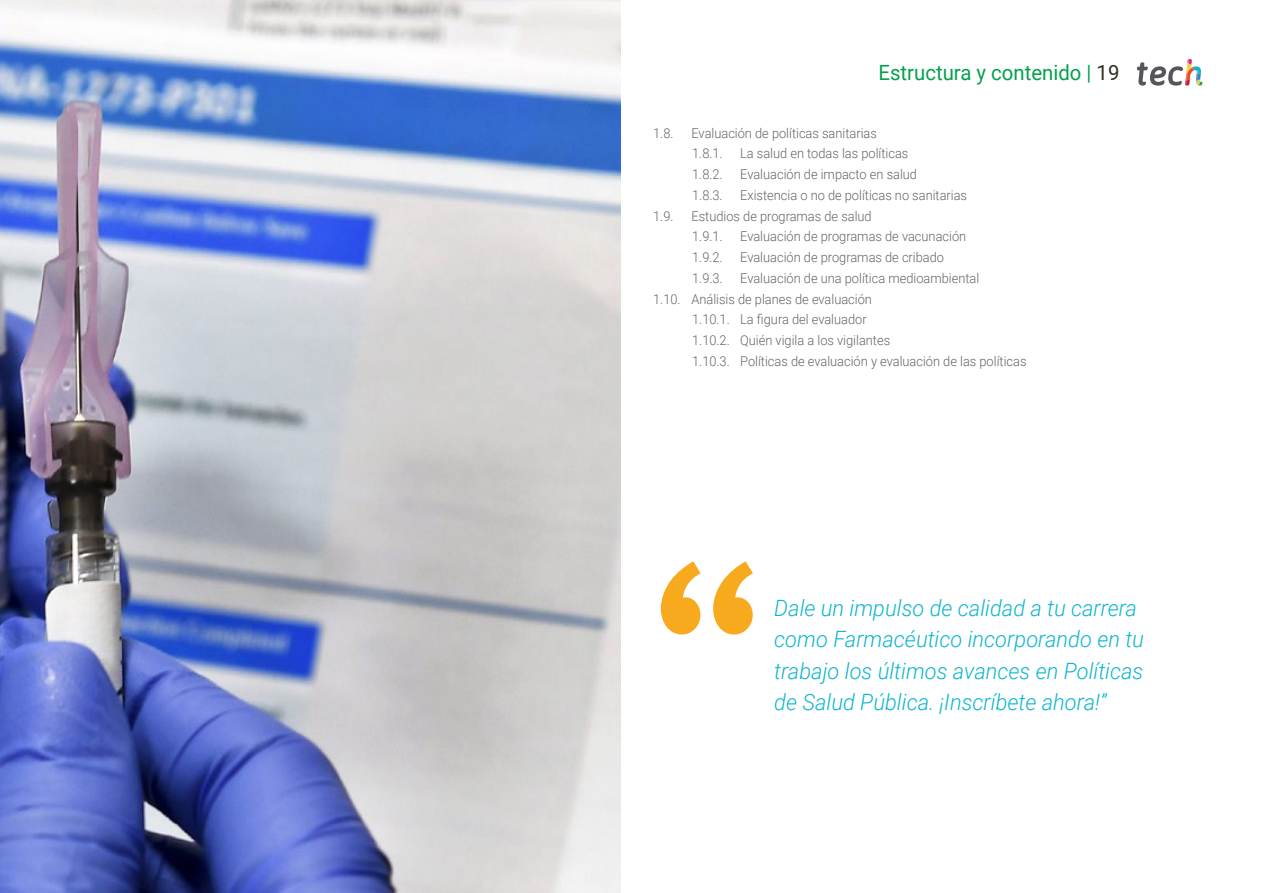
<style>
.page{position:relative;width:1263px;height:893px;background:#fff}
.page>*{position:absolute;margin:0;border:0;box-sizing:border-box;transform-origin:0 0}
.t1{font:italic 300 22.5px/31.5px "Roboto";color:#0fb6cf}
.t2{font:21px "Roboto";color:#04a14d}
.t3{font:300 13.5px/20.7px "Roboto";color:#61646a;scale:.95 1}
.s1{color:#312e20}
</style>
<div class="page">
<img style="left:0;top:0;width:621px;height:893px">
<svg style="left:661px;top:561px;width:92px;height:73px"></svg>
<svg style="left:1137px;top:59px;width:65px;height:27px"></svg>
<h2 class="t2" style="left:878px;top:57px;width:242px">Estructura y contenido | <span class="s1">19</span></h2>
<p class="t3" style="left:653px;top:122px;width:23px">1.8.</p>
<p class="t3" style="left:691px;top:122px;width:197px">Evaluación de políticas sanitarias<br>1.8.1.</p>
<p class="t3" style="left:740px;top:143px;width:179px">La salud en todas las políticas</p>
<p class="t3" style="left:692px;top:164px;width:34px">1.8.2.</p>
<p class="t3" style="left:740px;top:164px;width:188px">Evaluación de impacto en salud</p>
<p class="t3" style="left:692px;top:184px;width:34px">1.8.3.</p>
<p class="t3" style="left:740px;top:184px;width:240px">Existencia o no de políticas no sanitarias</p>
<p class="t3" style="left:653px;top:205px;width:23px">1.9.</p>
<p class="t3" style="left:691px;top:205px;width:191px">Estudios de programas de salud<br>1.9.1.</p>
<p class="t3" style="left:740px;top:226px;width:239px">Evaluación de programas de vacunación</p>
<p class="t3" style="left:692px;top:247px;width:34px">1.9.2.</p>
<p class="t3" style="left:740px;top:247px;width:216px">Evaluación de programas de cribado</p>
<p class="t3" style="left:692px;top:267px;width:34px">1.9.3.</p>
<p class="t3" style="left:740px;top:267px;width:253px">Evaluación de una política medioambiental</p>
<p class="t3" style="left:653px;top:288px;width:232px">1.10. Análisis de planes de evaluación</p>
<p class="t3" style="left:692px;top:309px;width:185px">1.10.1. La figura del evaluador</p>
<p class="t3" style="left:692px;top:330px;width:210px">1.10.2. Quién vigila a los vigilantes</p>
<p class="t3" style="left:692px;top:350px;width:353px">1.10.3. Políticas de evaluación y evaluación de las políticas</p>
<h1 class="t1" style="left:774px;top:591px;width:371px">Dale un impulso de calidad a tu carrera como Farmacéutico incorporando en tu trabajo los últimos avances en Políticas de Salud Pública. ¡Inscríbete ahora!”</h1>
</div>
